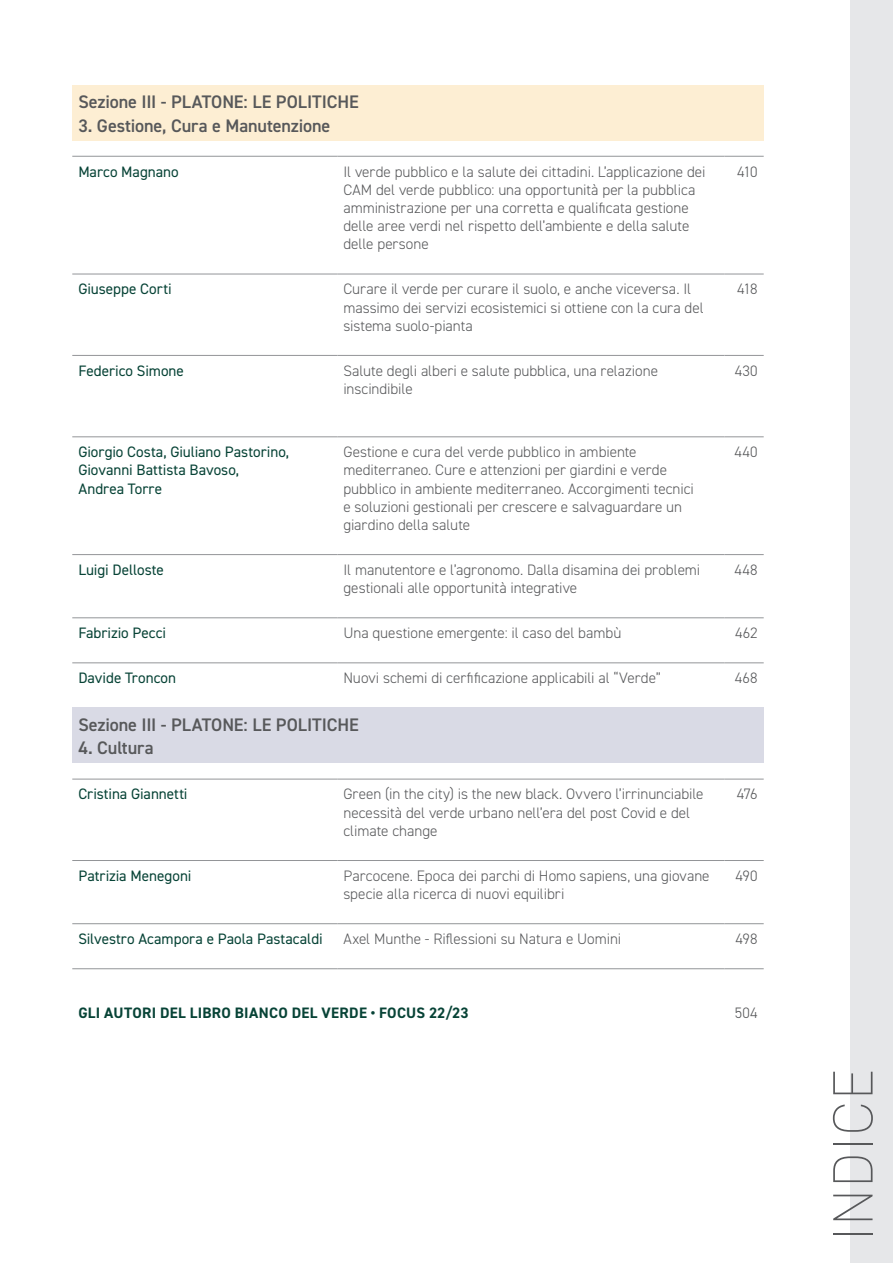
<style>
.page{position:relative;width:893px;height:1263px;background:#fff}
.page>*{position:absolute;margin:0;border:0;box-sizing:border-box;transform-origin:0 0}
.t1{font:200 57px "DIN2014";letter-spacing:.035em;color:#57585a}
.t2{font:600 18.15px "DIN2014";letter-spacing:-.005em;color:#57585a}
.t3{font:300 15.15px/18.1px "DIN2014";color:#57585a}
.t4{font:15.15px/18.1px "DIN2014";color:#074336}
.t5{font:700 15.15px "DIN2014";letter-spacing:.02em;color:#074336}
</style>
<div class="page">
<div style="left:850px;top:0;width:43px;height:1263px;background:#e6e7e9"></div>
<div style="left:72px;top:85px;width:692px;height:55px;background:#fdeed3"></div>
<div style="left:72px;top:708px;width:692px;height:55px;background:#d9dae5"></div>
<hr style="left:72px;top:156px;width:265px;height:1px;background:#939598">
<hr style="left:337px;top:156px;width:387px;height:1px;background:#939598">
<hr style="left:724px;top:156px;width:40px;height:1px;background:#939598">
<hr style="left:72px;top:274px;width:265px;height:1px;background:#939598">
<hr style="left:337px;top:274px;width:387px;height:1px;background:#939598">
<hr style="left:724px;top:274px;width:40px;height:1px;background:#939598">
<hr style="left:72px;top:355px;width:265px;height:1px;background:#939598">
<hr style="left:337px;top:355px;width:387px;height:1px;background:#939598">
<hr style="left:724px;top:355px;width:40px;height:1px;background:#939598">
<hr style="left:72px;top:436px;width:265px;height:1px;background:#939598">
<hr style="left:337px;top:436px;width:387px;height:1px;background:#939598">
<hr style="left:724px;top:436px;width:40px;height:1px;background:#939598">
<hr style="left:72px;top:554px;width:265px;height:1px;background:#939598">
<hr style="left:337px;top:554px;width:387px;height:1px;background:#939598">
<hr style="left:724px;top:554px;width:40px;height:1px;background:#939598">
<hr style="left:72px;top:617px;width:265px;height:1px;background:#939598">
<hr style="left:337px;top:617px;width:387px;height:1px;background:#939598">
<hr style="left:724px;top:617px;width:40px;height:1px;background:#939598">
<hr style="left:72px;top:662px;width:265px;height:1px;background:#939598">
<hr style="left:337px;top:662px;width:387px;height:1px;background:#939598">
<hr style="left:724px;top:662px;width:40px;height:1px;background:#939598">
<hr style="left:72px;top:779px;width:265px;height:1px;background:#939598">
<hr style="left:337px;top:779px;width:387px;height:1px;background:#939598">
<hr style="left:724px;top:779px;width:40px;height:1px;background:#939598">
<hr style="left:72px;top:860px;width:265px;height:1px;background:#939598">
<hr style="left:337px;top:860px;width:387px;height:1px;background:#939598">
<hr style="left:724px;top:860px;width:40px;height:1px;background:#939598">
<hr style="left:72px;top:923px;width:265px;height:1px;background:#939598">
<hr style="left:337px;top:923px;width:387px;height:1px;background:#939598">
<hr style="left:724px;top:923px;width:40px;height:1px;background:#939598">
<hr style="left:72px;top:968px;width:265px;height:1px;background:#939598">
<hr style="left:337px;top:968px;width:387px;height:1px;background:#939598">
<hr style="left:724px;top:968px;width:40px;height:1px;background:#939598">
<p class="t2" style="left:78px;top:90px;width:282px">Sezione III - PLATONE: LE POLITICHE</p>
<p class="t2" style="left:78px;top:113px;width:253px">3. Gestione, Cura e Manutenzione</p>
<p class="t4" style="left:78px;top:162px;width:102px">Marco Magnano</p>
<p class="t3" style="left:343px;top:162px;width:364px">Il verde pubblico e la salute dei cittadini. L’applicazione dei CAM del verde pubblico: una opportunità per la pubblica amministrazione per una corretta e qualificata gestione delle aree verdi nel rispetto dell’ambiente e della salute delle persone</p>
<p class="t3" style="left:737px;top:162px;width:22px">410</p>
<p class="t4" style="left:78px;top:280px;width:95px">Giuseppe Corti</p>
<p class="t3" style="left:343px;top:280px;width:362px">Curare il verde per curare il suolo, e anche viceversa. Il massimo dei servizi ecosistemici si ottiene con la cura del sistema suolo-pianta</p>
<p class="t3" style="left:737px;top:280px;width:22px">418</p>
<p class="t4" style="left:78px;top:361px;width:107px">Federico Simone</p>
<p class="t3" style="left:343px;top:362px;width:316px">Salute degli alberi e salute pubblica, una relazione inscindibile</p>
<p class="t3" style="left:735px;top:362px;width:24px">430</p>
<p class="t4" style="left:78px;top:443px;width:212px">Giorgio Costa, Giuliano Pastorino,<br>Giovanni Battista Bavoso,<br>Andrea Torre</p>
<p class="t3" style="left:343px;top:443px;width:352px">Gestione e cura del verde pubblico in ambiente mediterraneo. Cure e attenzioni per giardini e verde pubblico in ambiente mediterraneo. Accorgimenti tecnici e soluzioni gestionali per crescere e salvaguardare un giardino della salute</p>
<p class="t3" style="left:734px;top:443px;width:25px">440</p>
<p class="t4" style="left:78px;top:560px;width:87px">Luigi Delloste</p>
<p class="t3" style="left:343px;top:561px;width:358px">Il manutentore e l’agronomo. Dalla disamina dei problemi gestionali alle opportunità integrative</p>
<p class="t3" style="left:734px;top:561px;width:25px">448</p>
<p class="t4" style="left:78px;top:624px;width:89px">Fabrizio Pecci</p>
<p class="t3" style="left:343px;top:624px;width:279px">Una questione emergente: il caso del bambù</p>
<p class="t3" style="left:735px;top:624px;width:24px">462</p>
<p class="t4" style="left:78px;top:669px;width:99px">Davide Troncon</p>
<p class="t3" style="left:343px;top:669px;width:319px">Nuovi schemi di cerfificazione applicabili al “Verde”</p>
<p class="t3" style="left:735px;top:669px;width:24px">468</p>
<p class="t2" style="left:78px;top:712px;width:282px">Sezione III - PLATONE: LE POLITICHE</p>
<p class="t2" style="left:78px;top:736px;width:77px">4. Cultura</p>
<p class="t4" style="left:78px;top:785px;width:111px">Cristina Giannetti</p>
<p class="t3" style="left:343px;top:785px;width:362px">Green (in the city) is the new black. Ovvero l’irrinunciabile necessità del verde urbano nell’era del post Covid e del climate change</p>
<p class="t3" style="left:737px;top:785px;width:22px">476</p>
<p class="t4" style="left:78px;top:866px;width:115px">Patrizia Menegoni</p>
<p class="t3" style="left:343px;top:867px;width:368px">Parcocene. Epoca dei parchi di Homo sapiens, una giovane specie alla ricerca di nuovi equilibri</p>
<p class="t3" style="left:735px;top:867px;width:24px">490</p>
<p class="t4" style="left:78px;top:929px;width:246px">Silvestro Acampora e Paola Pastacaldi</p>
<p class="t3" style="left:343px;top:930px;width:279px">Axel Munthe - Riflessioni su Natura e Uomini</p>
<p class="t3" style="left:735px;top:930px;width:24px">498</p>
<p class="t5" style="left:78px;top:1003px;width:392px">GLI AUTORI DEL LIBRO BIANCO DEL VERDE • FOCUS 22/23</p>
<p class="t3" style="left:735px;top:1004px;width:24px">504</p>
<h1 class="t1" style="left:818px;top:1241px;width:174px;rotate:-90deg">INDICE</h1>
</div>
